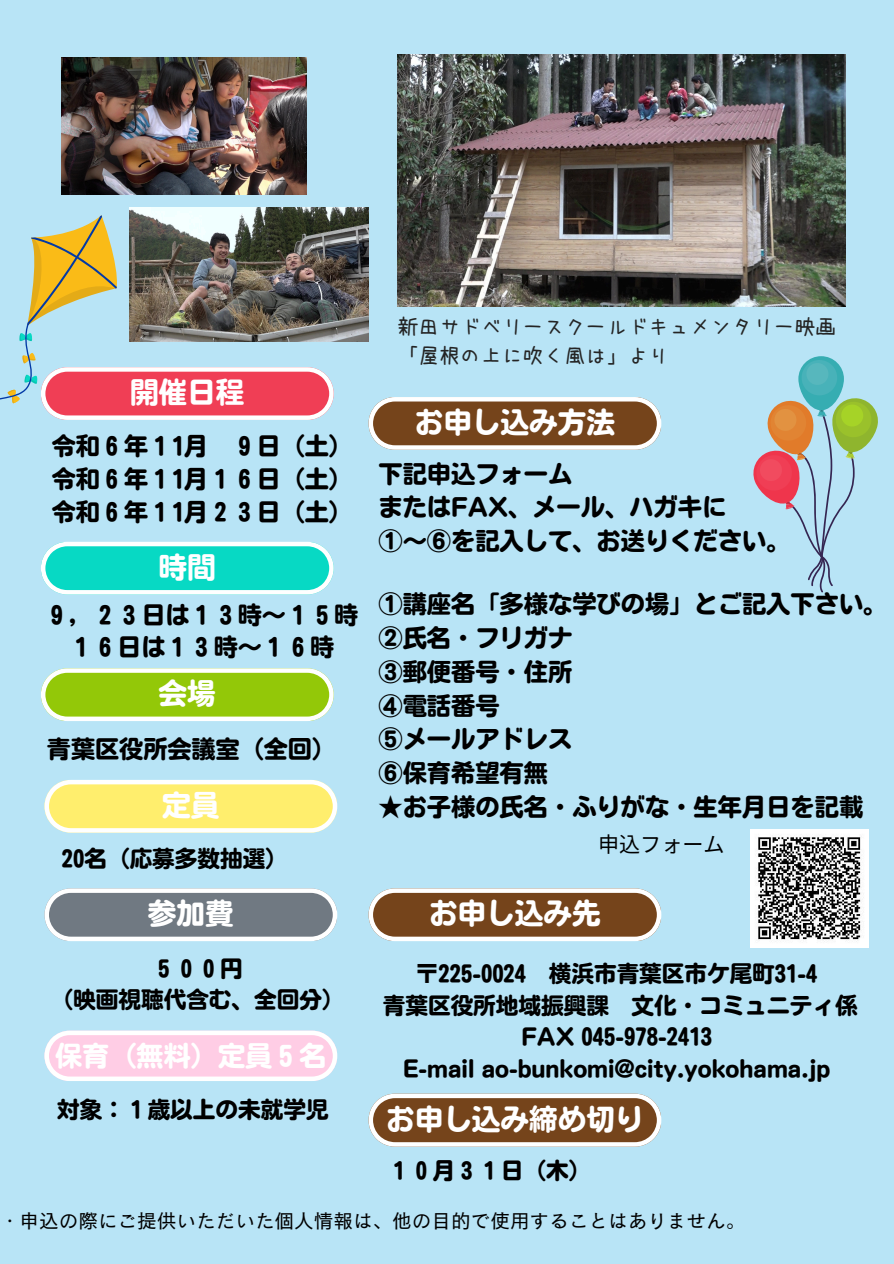
<style>
.page{position:relative;width:894px;height:1264px;background:#fff}
.page>*{position:absolute;margin:0;border:0;box-sizing:border-box;transform-origin:0 0}
.t1{font:28.65px "Motoya Maru Std W6";color:#fff}
.t2{font:27.15px "Motoya Maru Std W6";color:#fff}
.t3{font:24.3px/33.8px "Motoya Maru Std W6";color:#000}
.t4{font:24.15px/32.7px "Motoya Maru Std W6";color:#000;text-align:justify}
.t5{font:22.65px/31.5px "Motoya Maru Std W6";color:#000;text-align:center}
.t6{font:21.15px "Noto Sans CJ Ksc";color:#000}
.t7{font:20.85px/28.2px "uzura font";color:#242424}
.t8{font:19.65px "Canva Cezanne Pro N M";color:#000}
</style>
<div class="page">
<div style="left:0;top:0;width:893px;height:1263px;background:#b8e4f6"></div>
<svg style="left:41px;top:668px;width:292px;height:53px;background:#a8d33d"></svg>
<svg style="left:41px;top:542px;width:292px;height:52px;background:#38dfcf"></svg>
<svg style="left:368px;top:397px;width:293px;height:53px;background:#906c4d"></svg>
<svg style="left:368px;top:888px;width:293px;height:53px;background:#906c4d"></svg>
<img style="left:750px;top:829px;width:118px;height:118px">
<div style="left:798px;top:356px;width:45px;height:54px;background:#36adb2;border-radius:23px"></div>
<div style="left:801px;top:360px;width:36px;height:35px;background:#48b2b9;border-radius:50%"></div>
<div style="left:806px;top:363px;width:22px;height:22px;background:#57b7bd;border-radius:50%"></div>
<svg style="left:753px;top:396px;width:125px;height:196px"></svg>
<svg style="left:44px;top:888px;width:293px;height:53px;background:#8c959d"></svg>
<svg style="left:0;top:215px;width:333px;height:205px"></svg>
<svg style="left:44px;top:1030px;width:293px;height:51px;background:#fbd7ea"></svg>
<svg style="left:44px;top:780px;width:293px;height:52px;background:#fcf08b"></svg>
<img style="left:62px;top:58px;width:244px;height:137px">
<img style="left:397px;top:54px;width:448px;height:252px">
<img style="left:130px;top:207px;width:238px;height:134px">
<svg style="left:368px;top:1093px;width:293px;height:53px;background:#8f6b4b"></svg>
<p class="t1" style="left:130px;top:378px;width:116px">開催日程</p>
<p class="t4" style="left:52px;top:430px;width:303px">令和６年１1月 ９日（土）令和６年１1月１６日（土）令和６年１1月２３日（土）</p>
<p class="t1" style="left:159px;top:552px;width:59px">時間</p>
<p class="t4" style="left:45px;top:598px;width:315px;text-align:center">９，２３日は１３時～１５時<br>１６日は１３時～１６時</p>
<p class="t1" style="left:159px;top:679px;width:59px">会場</p>
<h3 class="t4" style="left:47px;top:732px;width:290px">青葉区役所会議室（全回）</h3>
<h3 class="t1" style="left:162px;top:790px;width:59px">定員</h3>
<p class="t5" style="left:62px;top:842px;width:227px">20名（応募多数抽選）</p>
<h1 class="t7" style="left:397px;top:313px;width:440px">新田サドベリースクールドキュメンタリー映画「屋根の上に吹く風は」より</h1>
<h1 class="t1" style="left:414px;top:408px;width:202px">お申し込み方法</h1>
<h3 class="t3" style="left:378px;top:456px;width:413px">下記申込フォーム<br>またはFAX、メール、ハガキに<br>①～⑥を記入して、お送りください。</h3>
<h1 class="t3" style="left:378px;top:587px;width:510px">①講座名「多様な学びの場」とご記入下さい。<br>②氏名・フリガナ<br>③郵便番号・住所<br>④電話番号<br>⑤メールアドレス<br>⑥保育希望有無</h1>
<h1 class="t3" style="left:378px;top:789px;width:486px">★お子様の氏名・ふりがな・生年月日を記載</h1>
<h3 class="t6" style="left:598px;top:827px;width:128px">申込フォーム</h3>
<h3 class="t1" style="left:148px;top:899px;width:87px">参加費</h3>
<h3 class="t1" style="left:429px;top:899px;width:173px">お申し込み先</h3>
<h1 class="t5" style="left:51px;top:952px;width:295px">５００円<br>（映画視聴代含む、全回分）</h1>
<h1 class="t2" style="left:55px;top:1041px;width:273px">保育（無料）定員５名</h1>
<h2 class="t5" style="left:57px;top:1093px;width:273px">対象：１歳以上の未就学児</h2>
<p class="t5" style="left:383px;top:957px;width:476px">〒225-0024 横浜市青葉区市ケ尾町31-4<br>青葉区役所地域振興課 文化・コミュニティ係<br>FAX 045-978-2413<br>E-mail ao-bunkomi@city.yokohama.jp</p>
<h3 class="t1" style="left:386px;top:1104px;width:259px">お申し込み締め切り</h3>
<h1 class="t5" style="left:387px;top:1154px;width:205px">１０月３１日（木）</h1>
<p class="t8" style="left:0;top:1210px;width:746px">・申込の際にご提供いただいた個人情報は、他の目的で使用することはありません。</p>
</div>
